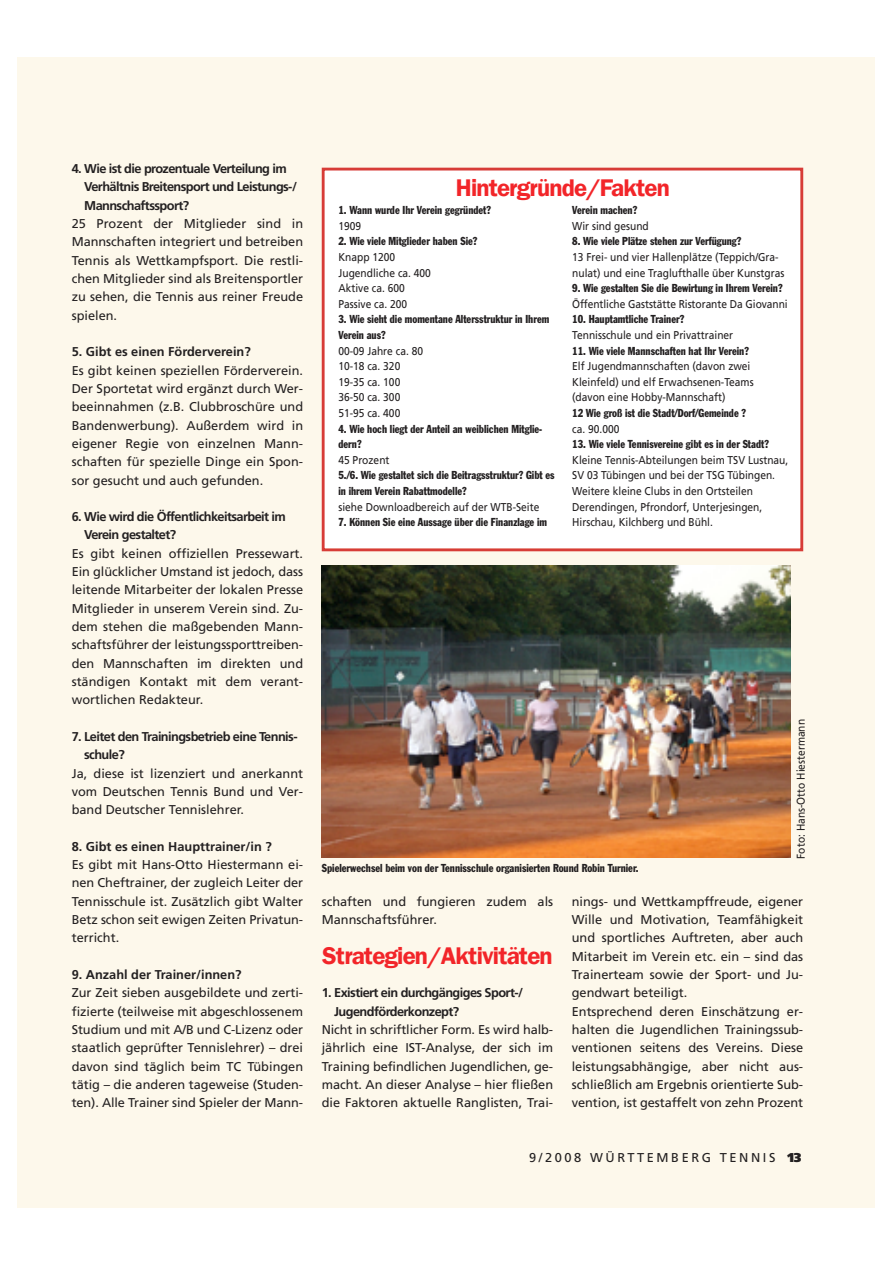
<style>
.page{position:relative;width:893px;height:1263px;background:#fff}
.page>*{position:absolute;margin:0;border:0;box-sizing:border-box;transform-origin:0 0}
.t1{font:24.3px "Franklin Gothic LT Com Dm";letter-spacing:-.035em;color:#f22529}
.t2{font:12.9px "Frutiger LT Com";letter-spacing:.2em;color:#232021}
.t3{font:12.75px/18.3px "Frutiger LT Com";color:#232021;text-align:justify}
.t4{font:700 12.75px/18.3px "Frutiger LT Com";letter-spacing:-.045em;color:#232021}
.t5{font:700 12.75px "Frutiger LT Com";color:#232021}
.t6{font:11.4px/15.6px "Frutiger LT Com";color:#232021;scale:.9 1}
.t7{font:condensed 11.4px/15.6px "Franklin Gothic Std";color:#232021;scale:.9 1}
.s1{font-weight:900}
</style>
<div class="page">
<div style="left:17px;top:57px;width:857px;height:1151px;background:#fdf8eb"></div>
<div style="left:324px;top:171px;width:476px;height:377px;background:#fff"></div>
<div style="left:322px;top:168px;width:481px;height:383px;border:3px solid #d73c37"></div>
<img style="left:322px;top:566px;width:468px;height:292px">
<p class="t4" style="left:84px;top:161px;width:214px;text-indent:-12px">4. Wie ist die prozentuale Verteilung im<br>Verhältnis Breitensport und Leistungs-/<br>Mannschaftssport?</p>
<p class="t3" style="left:72px;top:216px;width:233px">25 Prozent der Mitglieder sind in Mannschaften integriert und betreiben Tennis als Wettkampfsport. Die restli&shy;chen Mitglieder sind als Breitensportler zu sehen, die Tennis aus reiner Freude spielen.</p>
<p class="t5" style="left:72px;top:347px;width:180px">5. Gibt es einen Förderverein?</p>
<p class="t3" style="left:72px;top:362px;width:233px">Es gibt keinen speziellen Förderverein.<br>Der Sportetat wird ergänzt durch Wer&shy;beeinnahmen (z.B. Clubbroschüre und Bandenwerbung). Außerdem wird in eigener Regie von einzelnen Mann&shy;schaften für spezielle Dinge ein Spon&shy;sor gesucht und auch gefunden.</p>
<p class="t4" style="left:84px;top:509px;width:203px;text-indent:-12px">6. Wie wird die Öffentlichkeitsarbeit im<br>Verein gestaltet?</p>
<p class="t3" style="left:72px;top:545px;width:233px">Es gibt keinen offiziellen Pressewart.<br>Ein glücklicher Umstand ist jedoch, dass leitende Mitarbeiter der lokalen Presse Mitglieder in unserem Verein sind. Zu&shy;dem stehen die maßgebenden Mann&shy;schaftsführer der leistungssporttreiben&shy;den Mannschaften im direkten und ständigen Kontakt mit dem verant&shy;wortlichen Redakteur.</p>
<p class="t4" style="left:84px;top:729px;width:215px;text-indent:-12px">7. Leitet den Trainingsbetrieb eine Tennis&shy;schule?</p>
<p class="t3" style="left:72px;top:765px;width:233px">Ja, diese ist lizenziert und anerkannt vom Deutschen Tennis Bund und Ver&shy;band Deutscher Tennislehrer.</p>
<p class="t5" style="left:72px;top:841px;width:202px">8. Gibt es einen Haupttrainer/in ?</p>
<p class="t3" style="left:72px;top:857px;width:233px">Es gibt mit Hans-Otto Hiestermann ei&shy;nen Cheftrainer, der zugleich Leiter der Tennisschule ist. Zusätzlich gibt Walter Betz schon seit ewigen Zeiten Privatun&shy;terricht.</p>
<p class="t5" style="left:72px;top:969px;width:171px">9. Anzahl der Trainer/innen?</p>
<p class="t3" style="left:72px;top:985px;width:233px">Zur Zeit sieben ausgebildete und zerti&shy;fizierte (teilweise mit abgeschlossenem Studium und mit A/B und C-Lizenz oder staatlich geprüfter Tennislehrer) – drei davon sind täglich beim TC Tübingen tätig – die anderen tageweise (Studen&shy;ten). Alle Trainer sind Spieler der Mann-</p>
<h1 class="t1" style="left:456px;top:173px;width:215px">Hintergründe/Fakten</h1>
<p class="t7" style="left:338px;top:203px;width:171px">1. Wann wurde Ihr Verein gegründet?</p>
<p class="t6" style="left:338px;top:219px;width:27px">1909</p>
<p class="t7" style="left:338px;top:235px;width:156px">2. Wie viele Mitglieder haben Sie?</p>
<p class="t6" style="left:338px;top:250px;width:104px">Knapp 1200<br>Jugendliche ca. 400<br>Aktive ca. 600<br>Passive ca. 200</p>
<p class="t7" style="left:338px;top:313px;width:236px">3. Wie sieht die momentane Altersstruktur in Ihrem<br>Verein aus?</p>
<p class="t6" style="left:338px;top:344px;width:95px">00-09 Jahre ca. 80<br>10-18 ca. 320<br>19-35 ca. 100<br>36-50 ca. 300<br>51-95 ca. 400</p>
<p class="t7" style="left:338px;top:422px;width:228px">4. Wie hoch liegt der Anteil an weiblichen Mitglie&shy;dern?</p>
<p class="t6" style="left:338px;top:453px;width:58px">45 Prozent</p>
<p class="t7" style="left:338px;top:469px;width:241px">5./6. Wie gestaltet sich die Beitragsstruktur? Gibt es in ihrem Verein Rabattmodelle?</p>
<p class="t6" style="left:338px;top:500px;width:225px">siehe Downloadbereich auf der WTB-Seite</p>
<p class="t7" style="left:338px;top:515px;width:233px">7. Können Sie eine Aussage über die Finanzlage im</p>
<p class="t7" style="left:572px;top:203px;width:74px">Verein machen?</p>
<p class="t6" style="left:572px;top:219px;width:87px">Wir sind gesund</p>
<p class="t7" style="left:572px;top:235px;width:189px">8. Wie viele Plätze stehen zur Verfügung?</p>
<p class="t6" style="left:572px;top:250px;width:237px">13 Frei- und vier Hallenplätze (Teppich/Gra&shy;nulat) und eine Traglufthalle über Kunstgras</p>
<p class="t7" style="left:572px;top:281px;width:235px">9. Wie gestalten Sie die Bewirtung in Ihrem Verein?</p>
<p class="t6" style="left:572px;top:297px;width:241px">Öffentliche Gaststätte Ristorante Da Giovanni</p>
<p class="t7" style="left:572px;top:313px;width:126px">10. Hauptamtliche Trainer?</p>
<p class="t6" style="left:572px;top:328px;width:180px">Tennisschule und ein Privattrainer</p>
<p class="t7" style="left:572px;top:344px;width:198px">11. Wie viele Mannschaften hat Ihr Verein?</p>
<p class="t6" style="left:572px;top:359px;width:203px">Elf Jugendmannschaften (davon zwei<br>Kleinfeld) und elf Erwachsenen-Teams (davon eine Hobby-Mannschaft)</p>
<p class="t7" style="left:572px;top:406px;width:194px">12 Wie groß ist die Stadt/Dorf/Gemeinde ?</p>
<p class="t6" style="left:572px;top:422px;width:54px">ca. 90.000</p>
<p class="t7" style="left:572px;top:437px;width:220px">13. Wie viele Tennisvereine gibt es in der Stadt?</p>
<p class="t6" style="left:572px;top:453px;width:241px">Kleine Tennis-Abteilungen beim TSV Lustnau, SV 03 Tübingen und bei der TSG Tübingen.<br>Weitere kleine Clubs in den Ortsteilen Derendingen, Pfrondorf, Unterjesingen, Hirschau, Kilchberg und Bühl.</p>
<p class="t7" style="left:322px;top:862px;width:353px">Spielerwechsel beim von der Tennisschule organisierten Round Robin Turnier.</p>
<p class="t6" style="left:794px;top:859px;width:157px;rotate:-90deg">Foto: Hans-Otto Hiestermann</p>
<p class="t3" style="left:322px;top:893px;width:233px">schaften und fungieren zudem als<br>Mannschaftsführer.</p>
<h1 class="t1" style="left:322px;top:941px;width:232px">Strategien/Aktivitäten</h1>
<p class="t4" style="left:334px;top:985px;width:190px;text-indent:-12px">1. Existiert ein durchgängiges Sport-/<br>Jugendförderkonzept?</p>
<p class="t3" style="left:322px;top:1022px;width:233px">Nicht in schriftlicher Form. Es wird halb&shy;jährlich eine IST-Analyse, der sich im Training befindlichen Jugendlichen, ge&shy;macht. An dieser Analyse – hier fließen die Faktoren aktuelle Ranglisten, Trai-</p>
<p class="t3" style="left:571px;top:893px;width:233px;text-align:left">nings- und Wettkampffreude, eigener Wille und Motivation, Teamfähigkeit und sportliches Auftreten, aber auch Mitarbeit im Verein etc. ein – sind das Trainerteam sowie der Sport- und Ju&shy;gendwart beteiligt.<br>Entsprechend deren Einschätzung er&shy;halten die Jugendlichen Trainingssub&shy;ventionen seitens des Vereins. Diese leistungsabhängige, aber nicht aus&shy;schließlich am Ergebnis orientierte Sub&shy;vention, ist gestaffelt von zehn Prozent</p>
<p class="t2" style="left:529px;top:1152px;width:273px">9/2008 WÜRTTEMBERG TENNIS <span class="s1">13</span></p>
</div>
